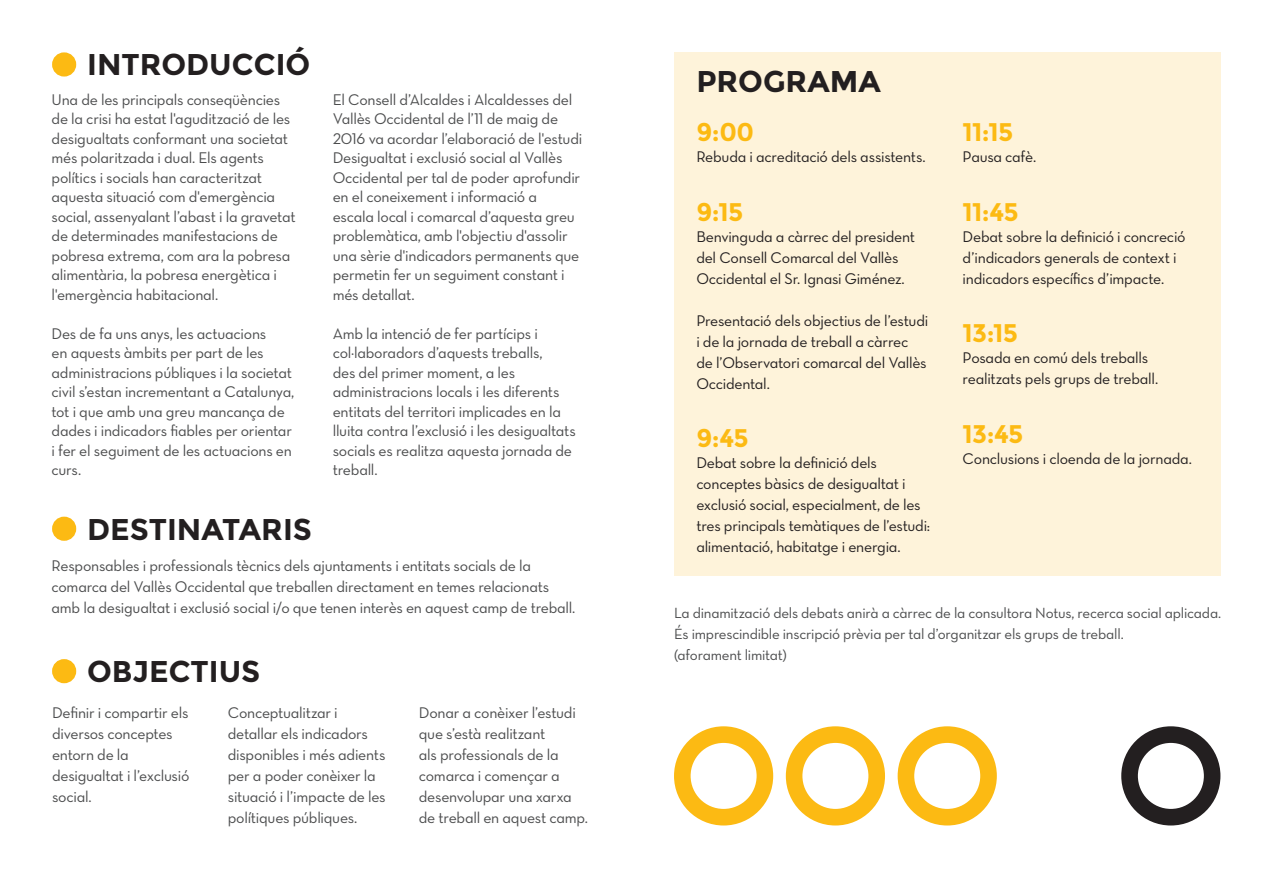
<style>
.page{position:relative;width:1263px;height:893px;background:#fff}
.page>*{position:absolute;margin:0;border:0;box-sizing:border-box;transform-origin:0 0}
.t1{font:700 30px "Montserrat";color:#231f20}
.t2{font:700 25.5px "Montserrat";letter-spacing:-.03em;color:#fcba13}
.t3{font:15.75px/19.5px "Neutra Text Book Alt";letter-spacing:-.015em;color:#4b4c4d}
.t4{font:15.75px/21px "Neutra Text Book Alt";letter-spacing:-.015em;color:#231f20}
.t5{font:15px/21px "Neutra Text Book Alt";letter-spacing:-.015em;color:#4b4c4d}
</style>
<div class="page">
<div style="left:56px;top:56px;width:16px;height:17px;background:#fcba13;border-radius:50%"></div>
<div style="left:52px;top:52px;width:24px;height:25px;border:8px solid #fcba13;border-radius:50%"></div>
<div style="left:56px;top:521px;width:16px;height:16px;background:#fcba13;border-radius:50%"></div>
<div style="left:52px;top:517px;width:24px;height:24px;border:8px solid #fcba13;border-radius:50%"></div>
<div style="left:56px;top:663px;width:16px;height:16px;background:#fcba13;border-radius:50%"></div>
<div style="left:52px;top:659px;width:24px;height:24px;border:8px solid #fcba13;border-radius:50%"></div>
<div style="left:674px;top:52px;width:546px;height:524px;background:#fef3da"></div>
<div style="left:1121px;top:726px;width:99px;height:99px;border:17px solid #231f20;border-radius:50%"></div>
<div style="left:674px;top:726px;width:99px;height:99px;border:17px solid #fcba13;border-radius:50%"></div>
<div style="left:786px;top:726px;width:99px;height:99px;border:17px solid #fcba13;border-radius:50%"></div>
<div style="left:898px;top:726px;width:99px;height:99px;border:17px solid #fcba13;border-radius:50%"></div>
<p class="t1" style="left:87px;top:47px;width:225px">INTRODUCCIÓ</p>
<p class="t3" style="left:52px;top:89px;width:246px">Una de les principals conseqüències de la crisi ha estat l'agudització de les desigualtats conformant una societat més polaritzada i dual. Els agents polítics i socials han caracteritzat aquesta situació com d'emergència social, assenyalant l’abast i la gravetat de determinades manifestacions de pobresa extrema, com ara la pobresa alimentària, la pobresa energètica i l'emergència habitacional.</p>
<p class="t3" style="left:52px;top:323px;width:244px">Des de fa uns anys, les actuacions<br>en aquests àmbits per part de les administracions públiques i la societat civil s’estan incrementant a Catalunya, tot i que amb una greu mancança de dades i indicadors fiables per orientar i fer el seguiment de les actuacions en curs.</p>
<p class="t1" style="left:87px;top:511px;width:226px">DESTINATARIS</p>
<p class="t3" style="left:333px;top:89px;width:251px">El Consell d’Alcaldes i Alcaldesses del Vallès Occidental de l’11 de maig de 2016 va acordar l’elaboració de l'estudi Desigualtat i exclusió social al Vallès Occidental per tal de poder aprofundir en el coneixement i informació a escala local i comarcal d’aquesta greu problemàtica, amb l'objectiu d'assolir una sèrie d'indicadors permanents que permetin fer un seguiment constant i més detallat.</p>
<p class="t3" style="left:333px;top:323px;width:245px">Amb la intenció de fer partícips i col·laboradors d’aquests treballs,<br>des del primer moment, a les administracions locals i les diferents entitats del territori implicades en la lluita contra l’exclusió i les desigualtats socials es realitza aquesta jornada de treball.</p>
<p class="t3" style="left:52px;top:554px;width:525px;line-height:21px">Responsables i professionals tècnics dels ajuntaments i entitats socials de la comarca del Vallès Occidental que treballen directament en temes relacionats amb la desigualtat i exclusió social i/o que tenen interès en aquest camp de treball.</p>
<p class="t1" style="left:87px;top:654px;width:175px">OBJECTIUS</p>
<p class="t3" style="left:52px;top:702px;width:139px;line-height:21px">Definir i compartir els diversos conceptes entorn de la desigualtat i l’exclusió social.</p>
<p class="t3" style="left:228px;top:702px;width:159px;line-height:21px">Conceptualitzar i detallar els indicadors disponibles i més adients per a poder conèixer la situació i l’impacte de les polítiques públiques.</p>
<p class="t3" style="left:419px;top:702px;width:171px;line-height:21px">Donar a conèixer l’estudi que s’està realitzant<br>als professionals de la comarca i començar a desenvolupar una xarxa de treball en aquest camp.</p>
<p class="t1" style="left:696px;top:64px;width:186px">PROGRAMA</p>
<p class="t2" style="left:696px;top:117px;width:59px">9:00</p>
<p class="t4" style="left:696px;top:146px;width:231px">Rebuda i acreditació dels assistents.</p>
<p class="t2" style="left:696px;top:197px;width:48px">9:15</p>
<p class="t4" style="left:696px;top:226px;width:220px">Benvinguda a càrrec del president del Consell Comarcal del Vallès<br>Occidental el Sr. Ignasi Giménez.</p>
<p class="t4" style="left:696px;top:310px;width:233px">Presentació dels objectius de l’estudi i de la jornada de treball a càrrec de l’Observatori comarcal del Vallès<br>Occidental.</p>
<p class="t2" style="left:696px;top:423px;width:54px">9:45</p>
<p class="t4" style="left:696px;top:452px;width:235px">Debat sobre la definició dels conceptes bàsics de desigualtat i exclusió social, especialment, de les tres principals temàtiques de l’estudi: alimentació, habitatge i energia.</p>
<p class="t2" style="left:963px;top:117px;width:52px">11:15</p>
<p class="t4" style="left:963px;top:146px;width:75px">Pausa cafè.</p>
<p class="t2" style="left:963px;top:197px;width:57px">11:45</p>
<p class="t4" style="left:963px;top:226px;width:224px">Debat sobre la definició i concreció d’indicadors generals de context i indicadors específics d’impacte.</p>
<p class="t2" style="left:963px;top:318px;width:57px">13:15</p>
<p class="t4" style="left:963px;top:347px;width:197px">Posada en comú dels treballs realitzats pels grups de treball.</p>
<p class="t2" style="left:963px;top:419px;width:62px">13:45</p>
<p class="t4" style="left:963px;top:448px;width:231px">Conclusions i cloenda de la jornada.</p>
<p class="t5" style="left:674px;top:602px;width:549px">La dinamització dels debats anirà a càrrec de la consultora Notus, recerca social aplicada.</p>
<p class="t5" style="left:674px;top:623px;width:451px">És imprescindible inscripció prèvia per tal d’organitzar els grups de treball. (aforament limitat)</p>
</div>
